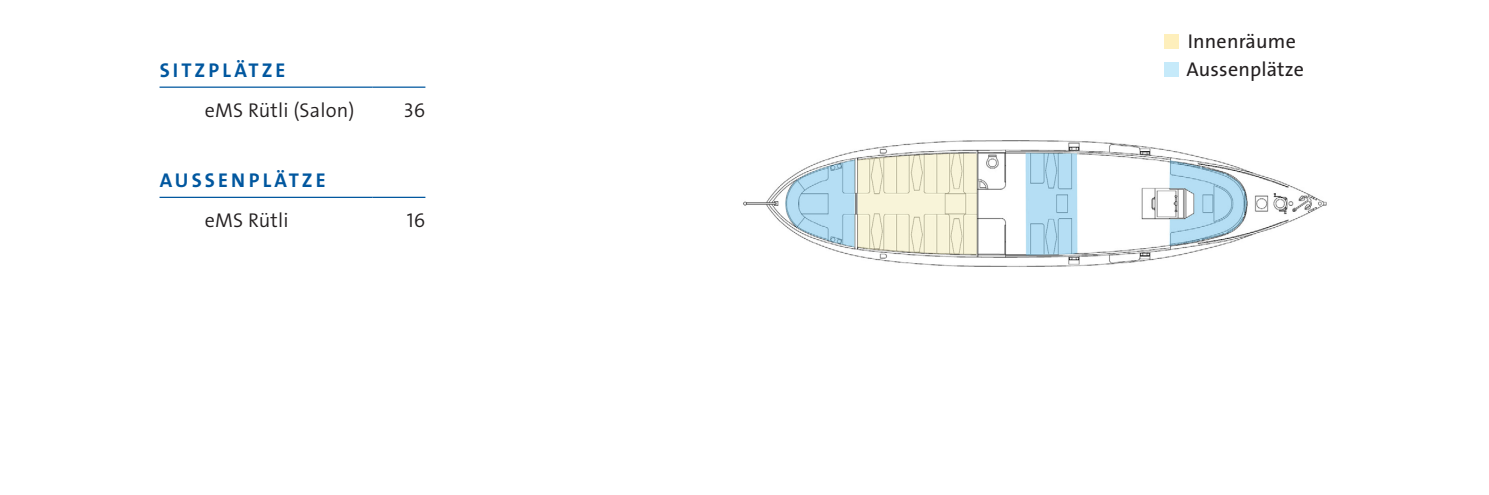
<style>
.page{position:relative;width:1489px;height:495px;background:#fff}
.page>*{position:absolute;margin:0;border:0;box-sizing:border-box;transform-origin:0 0}
.Tabellentext{font:300 20px "The Sans Os F";letter-spacing:.01em;color:#231f20}
.Untertitel{font:700 20px "The Sans Os F";letter-spacing:.16em;color:#01579f}
.t1{font:20px "The Sans Os F";letter-spacing:.01em;color:#231f20}
</style>
<div class="page">
<hr style="left:159px;top:86px;width:36px;height:2px;background:#01579f">
<hr style="left:195px;top:86px;width:177px;height:2px;background:#01579f">
<hr style="left:372px;top:86px;width:53px;height:2px;background:#01579f">
<hr style="left:159px;top:196px;width:36px;height:2px;background:#01579f">
<hr style="left:195px;top:196px;width:177px;height:2px;background:#01579f">
<hr style="left:372px;top:196px;width:53px;height:2px;background:#01579f">
<div style="left:1163px;top:34px;width:15px;height:15px;background:#feefbc"></div>
<div style="left:1163px;top:62px;width:15px;height:14px;background:#c6eafa"></div>
<img style="left:743px;top:140px;width:584px;height:127px">
<p class="Untertitel" style="left:160px;top:57px;width:127px">SITZPLÄTZE</p>
<p class="Tabellentext" style="left:205px;top:97px;width:151px">eMS Rütli (Salon)</p>
<p class="Tabellentext" style="left:404px;top:97px;width:23px">36</p>
<p class="Untertitel" style="left:160px;top:167px;width:167px">AUSSENPLÄTZE</p>
<p class="Tabellentext" style="left:205px;top:207px;width:85px">eMS Rütli</p>
<p class="Tabellentext" style="left:406px;top:207px;width:20px">16</p>
<p class="t1" style="left:1187px;top:28px;width:110px">Innenräume</p>
<p class="t1" style="left:1186px;top:57px;width:119px">Aussenplätze</p>
</div>
